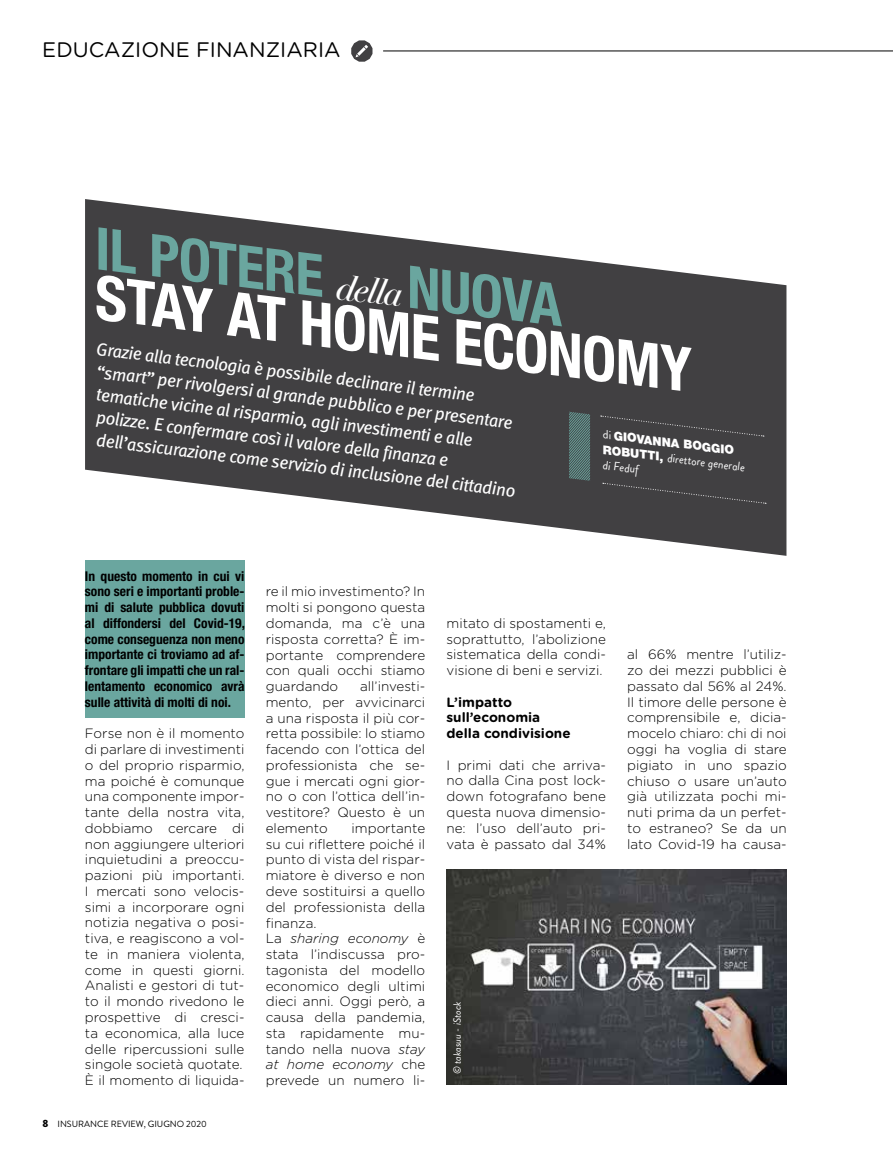
<style>
.page{position:relative;width:893px;height:1170px;background:#fff}
.page>*{position:absolute;margin:0;border:0;box-sizing:border-box;transform-origin:0 0}
.t1{font:700 condensed 61.5px "Helvetica Neue LT Std";color:#fff}
.t2{font:700 condensed 58.5px "Helvetica Neue LT Std";color:#6aa69f}
.t3{font:italic 36px "Bodoni Svty Two ITCTT";color:#fff}
.t4{font:21px "Gotham Rounded";color:#000}
.t5{font:italic 18px "Meta";color:#fff}
.t6{font:300 13.5px/15.8px "Gotham Rounded";color:#000;text-align:justify}
.t7{font:700 condensed 13.5px/15.8px "Helvetica Neue LT Std";color:#000;text-align:justify}
.t8{font:700 13.5px/15.8px "Gotham Rounded";color:#000}
.t9{font:italic 12.15px/15.1px "Brandon Grotesque";color:#fff}
.t10{font:900 12.15px "Helvetica Neue LT Std";color:#fff}
.t11{font:italic 10.5px "Brandon Grotesque";color:#fff}
.t12{font:9px "Brandon Grotesque";color:#000}
.s1{font-family:"Helvetica Neue LT Std";font-weight:700;font-style:normal;font-stretch:condensed;font-size:58.5px;color:#6aa69f}
.s2{font-family:"Brandon Grotesque";font-weight:400}
.s3{font-family:"Helvetica Neue LT Std";font-weight:900;font-style:normal}
.s4{font-weight:900;font-size:10.5px}
.s5{font-style:italic}
</style>
<div class="page">
<div style="left:85px;top:560px;width:159px;height:158px;background:#6aa69f"></div>
<svg style="left:351px;top:40px;width:21px;height:22px"></svg>
<svg style="left:85px;top:199px;width:701px;height:357px;fill:#414042"></svg>
<div style="left:603px;top:482px;width:163px;height:22px;background:#414042"></div>
<div style="left:601px;top:415px;width:163px;height:21px;background:#414042"></div>
<svg style="left:569px;top:411px;width:21px;height:70px"></svg>
<hr style="left:383px;top:51px;width:510px;height:1px;background:#000">
<img style="left:446px;top:869px;width:340px;height:215px">
<h3 class="t4" style="left:42px;top:35px;width:300px">EDUCAZIONE FINANZIARIA</h3>
<h2 class="t2" style="left:102px;top:213px;width:231px;rotate:7deg">IL POTERE</h2>
<h3 class="t3" style="left:341px;top:255px;width:229px;rotate:7deg">della <span class="s1">NUOVA</span></h3>
<h1 class="t1" style="left:102px;top:260px;width:603px;rotate:7deg">STAY AT HOME ECONOMY</h1>
<h3 class="t5" style="left:98px;top:338px;width:382px;rotate:7deg">Grazie alla tecnologia è possibile declinare il termine</h3>
<h3 class="t5" style="left:98px;top:361px;width:421px;rotate:7deg">“smart” per rivolgersi al grande pubblico e per presentare</h3>
<h3 class="t5" style="left:98px;top:384px;width:381px;rotate:7deg">tematiche vicine al risparmio, agli investimenti e alle</h3>
<h3 class="t5" style="left:98px;top:406px;width:356px;rotate:7deg">polizze. E confermare così il valore della finanza e</h3>
<p class="t10" style="left:604px;top:427px;width:134px;rotate:7deg"><span class="s2">di</span> GIOVANNA BOGGIO</p>
<h3 class="t5" style="left:98px;top:429px;width:423px;rotate:7deg">dell’assicurazione come servizio di inclusione del cittadino</h3>
<p class="t9" style="left:604px;top:442px;width:145px;rotate:7deg"><span class="s3">ROBUTTI,</span> direttore generale di Feduf</p>
<p class="t7" style="left:85px;top:567px;width:161px">In questo momento in cui vi sono seri e importanti proble&shy;mi di salute pubblica dovuti al diffondersi del Covid-19, come conseguenza non meno importante ci troviamo ad af&shy;frontare gli impatti che un ral&shy;lentamento economico avrà sulle attività di molti di noi.</p>
<p class="t6" style="left:85px;top:725px;width:161px;text-align:left">Forse non è il momento di parlare di investimenti o del proprio risparmio, ma poiché è comunque una componente impor&shy;tante della nostra vita, dobbiamo cercare di non aggiungere ulteriori inquietudini a preoccu&shy;pazioni più importanti.<br>I mercati sono velocis&shy;simi a incorporare ogni notizia negativa o posi&shy;tiva, e reagiscono a vol&shy;te in maniera violenta, come in questi giorni.<br>Analisti e gestori di tut&shy;to il mondo rivedono le prospettive di cresci&shy;ta economica, alla luce delle ripercussioni sulle singole società quotate.<br>È il momento di liquida-</p>
<p class="t12" style="left:43px;top:1117px;width:166px"><span class="s4">8</span> INSURANCE REVIEW, GIUGNO 2020</p>
<p class="t6" style="left:266px;top:583px;width:161px">re il mio investimento? In molti si pongono questa domanda, ma c’è una risposta corretta? È im&shy;portante comprendere con quali occhi stiamo guardando</p>
<p class="t6" style="left:266px;top:677px;width:161px;text-indent:94px">all’investi&shy;mento, per avvicinarci a una risposta il più cor&shy;retta possibile: lo stiamo facendo con l’ottica del professionista che se&shy;gue i mercati ogni gior&shy;no o con l’ottica dell’in&shy;vestitore? Questo è un elemento</p>
<p class="t6" style="left:266px;top:819px;width:161px;text-align:left;text-indent:86px">importante su cui riflettere poiché il punto di vista del rispar&shy;miatore è diverso e non deve sostituirsi a quello del professionista della finanza.<br>La <span class="s5">sharing economy</span> è stata l’indiscussa pro&shy;tagonista del modello economico degli ultimi dieci anni. Oggi però, a causa della pandemia, sta rapidamente mu&shy;tando nella nuova <span class="s5">stay at home economy</span> che prevede un numero li-</p>
<p class="t6" style="left:446px;top:614px;width:161px">mitato di spostamenti e, soprattutto, l’abolizione sistematica della condi&shy;visione di beni e servizi.</p>
<p class="t8" style="left:446px;top:693px;width:126px">L’impatto sull’economia della condivisione</p>
<p class="t6" style="left:446px;top:756px;width:161px">I primi dati che arriva&shy;no dalla Cina post lock&shy;down fotografano bene questa nuova dimensio&shy;ne: l’uso dell’auto pri&shy;vata è passato dal 34%</p>
<p class="t11" style="left:450px;top:1074px;width:74px;rotate:-90deg">© takasuu - iStock</p>
<p class="t6" style="left:627px;top:646px;width:161px">al 66% mentre l’utiliz&shy;zo dei mezzi pubblici è passato dal 56% al 24%.<br>Il timore delle persone è comprensibile e, dicia&shy;mocelo chiaro: chi di noi oggi ha voglia di stare pigiato in uno spazio chiuso o usare un’auto già utilizzata pochi mi&shy;nuti prima da un perfet&shy;to estraneo? Se da un lato Covid-19 ha causa-</p>
</div>
